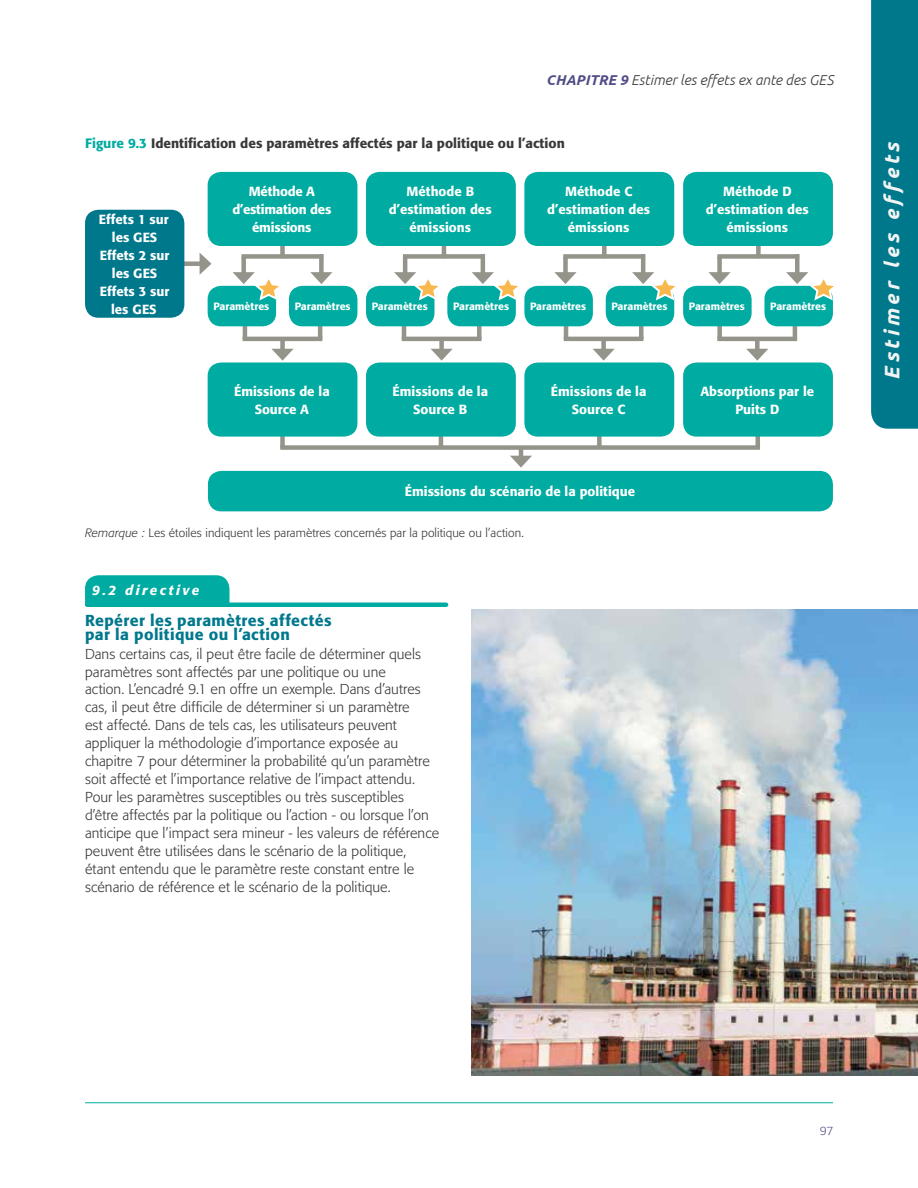
<style>
.page{position:relative;width:918px;height:1188px;background:#fff}
.page>*{position:absolute;margin:0;border:0;box-sizing:border-box;transform-origin:0 0}
.t1{font:italic 700 21px "Ubuntu";color:#f2f3f3}
.t2{font:500 15.75px/15px "Formata BQ";letter-spacing:.025em;color:#00788c}
.t3{font:300 14.25px/18px "Formata BQ";letter-spacing:.005em;color:#383839}
.t4{font:italic 300 14.25px "Ubuntu";letter-spacing:.005em;color:#383839}
.t5{font:italic 700 14.25px "Ubuntu";color:#524e86}
.t6{font:500 13.5px "Formata BQ";color:#383839}
.t7{font:italic 500 13.5px "Formata BQ";letter-spacing:.18em;color:#fff}
.t8{font:500 13.2px/18px "Formata BQ";color:#fff;text-align:center}
.t9{font:300 12px "Formata BQ";letter-spacing:.005em;color:#383839}
.t10{font:300 12px "Formata BQ";color:#524e86}
.t11{font:500 10.5px "Formata BQ";color:#fff}
.s1{font-weight:700;color:#524e86}
.s2{color:#00aca1}
.s3{font-style:italic}
</style>
<div class="page">
<hr style="left:85px;top:1103px;width:748px;height:1px;background:#00aca1">
<hr style="left:243px;top:324px;width:4px;height:15px;background:#94948b">
<hr style="left:318px;top:324px;width:4px;height:15px;background:#94948b">
<hr style="left:243px;top:337px;width:79px;height:4px;background:#94948b">
<div style="left:280px;top:338px;width:5px;height:15px;background:#94948b"></div>
<svg style="left:272px;top:349px;width:21px;height:12px"></svg>
<hr style="left:402px;top:324px;width:4px;height:15px;background:#94948b">
<div style="left:477px;top:324px;width:5px;height:15px;background:#94948b"></div>
<hr style="left:402px;top:337px;width:79px;height:4px;background:#94948b">
<div style="left:439px;top:338px;width:5px;height:15px;background:#94948b"></div>
<svg style="left:431px;top:349px;width:22px;height:12px"></svg>
<hr style="left:564px;top:324px;width:4px;height:15px;background:#94948b">
<div style="left:639px;top:324px;width:5px;height:15px;background:#94948b"></div>
<hr style="left:564px;top:337px;width:79px;height:4px;background:#94948b">
<div style="left:601px;top:338px;width:5px;height:15px;background:#94948b"></div>
<svg style="left:593px;top:349px;width:22px;height:12px"></svg>
<div style="left:717px;top:324px;width:5px;height:15px;background:#94948b"></div>
<hr style="left:793px;top:324px;width:4px;height:15px;background:#94948b">
<hr style="left:717px;top:337px;width:80px;height:4px;background:#94948b">
<div style="left:755px;top:338px;width:5px;height:15px;background:#94948b"></div>
<svg style="left:746px;top:349px;width:22px;height:12px"></svg>
<div style="left:280px;top:435px;width:5px;height:14px;background:#94948b"></div>
<hr style="left:439px;top:435px;width:4px;height:14px;background:#94948b">
<div style="left:597px;top:435px;width:5px;height:14px;background:#94948b"></div>
<hr style="left:756px;top:435px;width:4px;height:14px;background:#94948b">
<div style="left:280px;top:445px;width:480px;height:5px;background:#94948b"></div>
<hr style="left:519px;top:446px;width:4px;height:14px;background:#94948b">
<svg style="left:510px;top:456px;width:22px;height:12px"></svg>
<div style="left:184px;top:261px;width:20px;height:5px;background:#94948b"></div>
<svg style="left:200px;top:253px;width:12px;height:22px"></svg>
<div style="left:85px;top:575px;width:144px;height:31px;background:#00aca1"></div>
<hr style="left:87px;top:603px;width:359px;height:4px;background:#00aca1">
<div style="left:85px;top:210px;width:99px;height:108px;background:#00788c;border-radius:14px"></div>
<div style="left:208px;top:471px;width:625px;height:40px;background:#00aca1;border-radius:14px"></div>
<div style="left:208px;top:363px;width:149px;height:74px;background:#00aca1;border-radius:14px"></div>
<div style="left:208px;top:286px;width:68px;height:40px;background:#00aca1;border-radius:14px"></div>
<div style="left:289px;top:286px;width:68px;height:40px;background:#00aca1;border-radius:14px"></div>
<div style="left:242px;top:254px;width:81px;height:5px;background:#94948b"></div>
<div style="left:319px;top:254px;width:5px;height:22px;background:#94948b"></div>
<svg style="left:310px;top:272px;width:22px;height:12px"></svg>
<div style="left:241px;top:257px;width:5px;height:19px;background:#94948b"></div>
<div style="left:280px;top:240px;width:5px;height:18px;background:#94948b"></div>
<div style="left:403px;top:254px;width:82px;height:5px;background:#94948b"></div>
<hr style="left:481px;top:254px;width:4px;height:22px;background:#94948b">
<hr style="left:403px;top:257px;width:4px;height:19px;background:#94948b">
<hr style="left:442px;top:240px;width:4px;height:18px;background:#94948b">
<div style="left:563px;top:254px;width:82px;height:5px;background:#94948b"></div>
<hr style="left:641px;top:254px;width:4px;height:22px;background:#94948b">
<div style="left:563px;top:257px;width:5px;height:19px;background:#94948b"></div>
<svg style="left:554px;top:272px;width:23px;height:12px"></svg>
<div style="left:602px;top:240px;width:5px;height:18px;background:#94948b"></div>
<div style="left:717px;top:254px;width:82px;height:5px;background:#94948b"></div>
<hr style="left:795px;top:254px;width:4px;height:22px;background:#94948b">
<div style="left:717px;top:257px;width:5px;height:19px;background:#94948b"></div>
<svg style="left:708px;top:272px;width:23px;height:12px"></svg>
<div style="left:756px;top:240px;width:5px;height:18px;background:#94948b"></div>
<div style="left:208px;top:172px;width:149px;height:74px;background:#00aca1;border-radius:14px"></div>
<div style="left:366px;top:363px;width:150px;height:74px;background:#00aca1;border-radius:14px"></div>
<div style="left:366px;top:286px;width:69px;height:40px;background:#00aca1;border-radius:14px"></div>
<div style="left:447px;top:286px;width:69px;height:40px;background:#00aca1;border-radius:14px"></div>
<div style="left:366px;top:172px;width:150px;height:74px;background:#00aca1;border-radius:14px"></div>
<div style="left:524px;top:363px;width:150px;height:74px;background:#00aca1;border-radius:14px"></div>
<div style="left:524px;top:286px;width:69px;height:40px;background:#00aca1;border-radius:14px"></div>
<div style="left:606px;top:286px;width:68px;height:40px;background:#00aca1;border-radius:14px"></div>
<div style="left:524px;top:172px;width:150px;height:74px;background:#00aca1;border-radius:14px"></div>
<div style="left:683px;top:363px;width:150px;height:74px;background:#00aca1;border-radius:14px"></div>
<div style="left:683px;top:286px;width:69px;height:40px;background:#00aca1;border-radius:14px"></div>
<div style="left:764px;top:286px;width:69px;height:40px;background:#00aca1;border-radius:14px"></div>
<div style="left:683px;top:172px;width:150px;height:74px;background:#00aca1;border-radius:14px"></div>
<svg style="left:786px;top:272px;width:48px;height:29px"></svg>
<svg style="left:632px;top:272px;width:43px;height:30px"></svg>
<svg style="left:472px;top:272px;width:54px;height:30px"></svg>
<svg style="left:394px;top:272px;width:44px;height:30px"></svg>
<svg style="left:233px;top:272px;width:46px;height:30px"></svg>
<div style="left:871px;top:0;width:47px;height:429px;background:#00788c"></div>
<img style="left:472px;top:610px;width:446px;height:465px">
<p class="t5" style="left:546px;top:71px;width:10px">CHAPITRE</p>
<p class="t4" style="left:620px;top:71px;width:215px"><span class="s1">9</span> Estimer les effets ex ante des GES</p>
<p class="t6" style="left:85px;top:135px;width:481px"><span class="s2">Figure 9.3</span> Identification des paramètres affectés par la politique ou l’action</p>
<p class="t8" style="left:99px;top:210px;width:71px">Effets 1 sur</p>
<p class="t8" style="left:112px;top:228px;width:39px">les GES</p>
<p class="t8" style="left:100px;top:246px;width:71px">Effets 2 sur</p>
<p class="t8" style="left:112px;top:264px;width:39px">les GES</p>
<p class="t8" style="left:100px;top:282px;width:71px">Effets 3 sur</p>
<p class="t8" style="left:111px;top:300px;width:39px">les GES</p>
<p class="t8" style="left:232px;top:182px;width:100px">Méthode A d’estimation des émissions</p>
<p class="t8" style="left:389px;top:182px;width:104px">Méthode B d’estimation des émissions</p>
<p class="t8" style="left:547px;top:182px;width:104px">Méthode C d’estimation des émissions</p>
<p class="t8" style="left:706px;top:182px;width:104px">Méthode D d’estimation des émissions</p>
<p class="t11" style="left:213px;top:300px;width:57px">Paramètres</p>
<p class="t11" style="left:295px;top:300px;width:57px">Paramètres</p>
<p class="t11" style="left:372px;top:300px;width:57px">Paramètres</p>
<p class="t11" style="left:453px;top:300px;width:57px">Paramètres</p>
<p class="t11" style="left:530px;top:300px;width:57px">Paramètres</p>
<p class="t11" style="left:612px;top:300px;width:57px">Paramètres</p>
<p class="t11" style="left:689px;top:300px;width:57px">Paramètres</p>
<p class="t11" style="left:770px;top:300px;width:57px">Paramètres</p>
<p class="t8" style="left:234px;top:382px;width:97px">Émissions de la<br>Source A</p>
<p class="t8" style="left:392px;top:382px;width:97px">Émissions de la<br>Source B</p>
<p class="t8" style="left:551px;top:382px;width:97px">Émissions de la<br>Source C</p>
<p class="t8" style="left:701px;top:382px;width:115px">Absorptions par le<br>Puits D</p>
<p class="t8" style="left:405px;top:483px;width:232px">Émissions du scénario de la politique</p>
<p class="t9" style="left:85px;top:526px;width:440px"><span class="s3">Remarque :</span> Les étoiles indiquent les paramètres concernés par la politique ou l’action.</p>
<p class="t7" style="left:92px;top:582px;width:109px">9.2 directive</p>
<p class="t2" style="left:85px;top:612px;width:248px">Repérer les paramètres affectés par la politique ou l’action</p>
<p class="t3" style="left:85px;top:645px;width:356px">Dans certains cas, il peut être facile de déterminer quels paramètres sont affectés par une politique ou une<br>action. L’encadré 9.1 en offre un exemple. Dans d’autres cas, il peut être difficile de déterminer si un paramètre<br>est affecté. Dans de tels cas, les utilisateurs peuvent appliquer la méthodologie d’importance exposée au chapitre 7 pour déterminer la probabilité qu’un paramètre soit affecté et l’importance relative de l’impact attendu.<br>Pour les paramètres susceptibles ou très susceptibles d’être affectés par la politique ou l’action - ou lorsque l’on anticipe que l’impact sera mineur - les valeurs de référence peuvent être utilisées dans le scénario de la politique, étant entendu que le paramètre reste constant entre le scénario de référence et le scénario de la politique.</p>
<h1 class="t1" style="left:879px;top:380px;width:239px;rotate:-90deg">Estimer les effets</h1>
<p class="t10" style="left:820px;top:1124px;width:15px">97</p>
</div>
